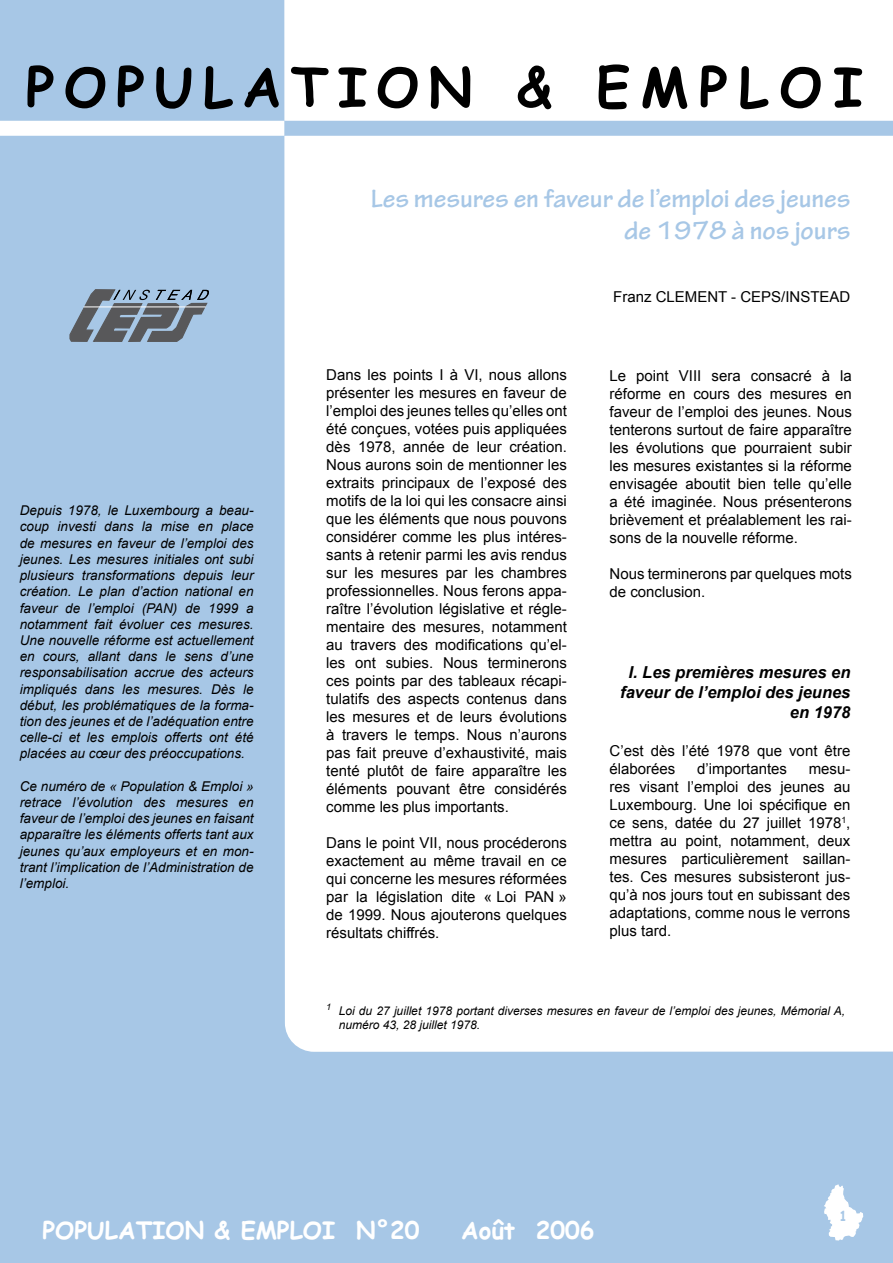
<style>
.page{position:relative;width:893px;height:1263px;background:#a7c7e6}
.page>*{position:absolute;margin:0;border:0;box-sizing:border-box;transform-origin:0 0}
.t1{font:700 54px "Comic Sans MS";letter-spacing:.17em;color:#000}
.t2{font:700 27px/32.4px "Tekton Pro";color:#a7c7e6;text-align:right}
.t3{font:700 24px "Comic Sans MS";color:#fff}
.t4{font:italic 700 16.5px/19.8px "Arial";color:#000;text-align:right}
.t5{font:15px/18px "Arial";color:#000;text-align:justify}
.t6{font:italic 13.5px/16.2px "Arial";color:#000;text-align:justify}
.t7{font:italic 12px/14.4px "Arial";color:#000}
</style>
<div class="page">
<div style="left:284px;top:0;width:609px;height:1052px;background:#fff"></div>
<div style="left:137px;top:121px;width:756px;height:15px;background:#a7c7e6"></div>
<div style="left:0;top:121px;width:284px;height:15px;background:#fff"></div>
<svg style="left:69px;top:289px;width:140px;height:53px"></svg>
<hr style="left:84px;top:307px;width:121px;height:1px;background:#fff">
<svg style="left:824px;top:1184px;width:39px;height:56px"></svg>
<h1 class="t1" style="left:26px;top:47px;width:838px">POPULATION &amp; EMPLOI</h1>
<h2 class="t2" style="left:371px;top:183px;width:481px">Les mesures en faveur de l’emploi des jeunes de 1978 à nos jours</h2>
<p class="t6" style="left:20px;top:503px;width:235px">Depuis 1978, le Luxembourg a beau&shy;coup investi dans la mise en place de mesures en faveur de l’emploi des jeunes. Les mesures initiales ont subi plusieurs transformations depuis leur création. Le plan d’action national en faveur de l’emploi (PAN) de 1999 a notamment fait évoluer ces mesures.<br>Une nouvelle réforme est actuellement en cours, allant dans le sens d’une responsabilisation accrue des acteurs impliqués dans les mesures. Dès le début, les problématiques de la forma&shy;tion des jeunes et de l’adéquation entre celle-ci et les emplois offerts ont été placées au cœur des préoccupations.</p>
<p class="t6" style="left:20px;top:778px;width:235px">Ce numéro de « Population &amp; Emploi » retrace l’évolution des mesures en faveur de l’emploi des jeunes en faisant apparaître les éléments offerts tant aux jeunes qu’aux employeurs et en mon&shy;trant l’implication de l’Administration de l’emploi.</p>
<p class="t5" style="left:326px;top:366px;width:242px">Dans les points I à VI, nous allons présenter les mesures en faveur de l’emploi des jeunes telles qu’elles ont été conçues, votées puis appliquées dès 1978, année de leur création.<br>Nous aurons soin de mentionner les extraits principaux de l’exposé des motifs de la loi qui les consacre ainsi que les éléments que nous pouvons considérer comme les plus intéres&shy;sants à retenir parmi les avis rendus sur les mesures par les chambres professionnelles. Nous ferons appa&shy;raître l’évolution législative et régle&shy;mentaire des mesures, notamment au travers des modifications qu’el&shy;les ont subies. Nous terminerons ces points par des tableaux récapi&shy;tulatifs des aspects contenus dans les mesures et de leurs évolutions à travers le temps. Nous n’aurons pas fait preuve d’exhaustivité, mais tenté plutôt de faire apparaître les éléments pouvant être considérés comme les plus importants.</p>
<p class="t5" style="left:326px;top:834px;width:242px">Dans le point VII, nous procéderons exactement au même travail en ce qui concerne les mesures réformées par la législation dite « Loi PAN » de 1999. Nous ajouterons quelques résultats chiffrés.</p>
<p class="t5" style="left:613px;top:288px;width:239px">Franz CLEMENT - CEPS/INSTEAD</p>
<p class="t5" style="left:609px;top:367px;width:244px">Le point VIII sera consacré à la réforme en cours des mesures en faveur de l’emploi des jeunes. Nous tenterons surtout de faire apparaître les évolutions que pourraient subir les mesures existantes si la réforme envisagée aboutit bien telle qu’elle a été imaginée. Nous présenterons brièvement et préalablement les rai&shy;sons de la nouvelle réforme.</p>
<p class="t5" style="left:609px;top:565px;width:244px">Nous terminerons par quelques mots de conclusion.</p>
<p class="t4" style="left:620px;top:663px;width:232px">I. Les premières mesures en faveur de l’emploi des jeunes en 1978</p>
<p class="t5" style="left:609px;top:742px;width:242px">C’est dès l’été 1978 que vont être élaborées</p>
<p class="t5" style="left:697px;top:760px;width:92px">d’importantes</p>
<p class="t5" style="left:609px;top:760px;width:242px;text-indent:199px">mesu&shy;res visant l’emploi des jeunes au Luxembourg. Une loi spécifique en ce sens, datée du 27 juillet 1978<sup>1</sup>, mettra au point, notamment, deux mesures particulièrement saillan&shy;tes. Ces mesures subsisteront jus&shy;qu’à nos jours tout en subissant des adaptations, comme nous le verrons plus tard.</p>
<p class="t7" style="left:339px;top:1004px;width:508px;text-indent:-13px"><sup>1</sup> Loi du 27 juillet 1978 portant diverses mesures en faveur de l’emploi des jeunes, Mémorial A, numéro 43, 28 juillet 1978.</p>
<h3 class="t3" style="left:43px;top:1212px;width:378px">POPULATION &amp; EMPLOI N°20</h3>
<h3 class="t3" style="left:461px;top:1212px;width:135px">Août 2006</h3>
</div>
